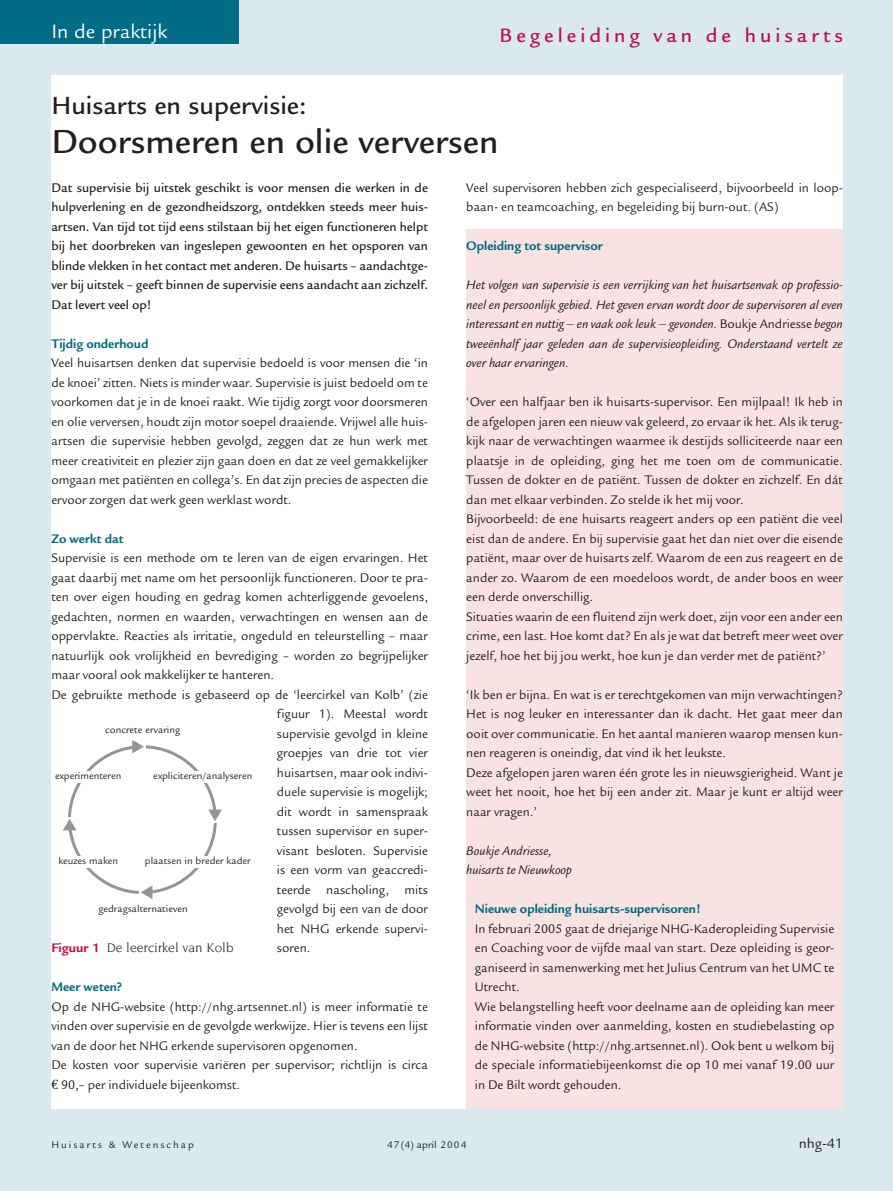
<style>
.page{position:relative;width:893px;height:1191px;background:#fff}
.page>*{position:absolute;margin:0;border:0;box-sizing:border-box;transform-origin:0 0}
.t1{font:500 36px "Legacy Sans";color:#231f20}
.t2{font:500 27px "Legacy Sans";color:#231f20}
.t3{font:500 21px "Legacy Sans";letter-spacing:.19em;color:#c70b45}
.t4{font:21px "Legacy Sans";color:#fff}
.t5{font:15px "Legacy Sans";color:#231f20}
.t6{font:13.5px/19.5px "Legacy Sans";color:#231f20}
.t7{font:500 13.5px/19.5px "Legacy Sans";color:#231f20;text-align:justify}
.t8{font:italic 13.5px/19.5px "Legacy Sans";color:#231f20}
.t9{font:700 13.5px "Legacy Sans";color:#006c85}
.t10{font:13.5px "Novarese";color:#231f20}
.t11{font:10.5px "Legacy Sans";color:#231f20}
.t12{font:10.5px "Legacy Sans";letter-spacing:.19em;color:#231f20}
.s1{font-weight:700;color:#006c85}
.s2{font-family:"Legacy Sans";font-weight:700;color:#c70b45}
.s3{font-family:"Euro Serif"}
.s4{font-style:normal}
</style>
<div class="page">
<div style="left:1px;top:0;width:891px;height:1191px;background:#d9e9ef"></div>
<div style="left:51px;top:76px;width:791px;height:1033px;background:#fff"></div>
<div style="left:0;top:0;width:238px;height:44px;background:#006c85"></div>
<div style="left:466px;top:229px;width:376px;height:880px;background:#f8e3e2"></div>
<svg style="left:68px;top:745px;width:149px;height:149px"></svg>
<p class="t4" style="left:51px;top:23px;width:117px">In de praktijk</p>
<p class="t3" style="left:499px;top:27px;width:344px">Begeleiding van de huisarts</p>
<p class="t2" style="left:51px;top:94px;width:257px">Huisarts en supervisie:</p>
<p class="t1" style="left:51px;top:127px;width:448px">Doorsmeren en olie verversen</p>
<p class="t7" style="left:51px;top:179px;width:378px">Dat supervisie bij uitstek geschikt is voor mensen die werken in de hulpverlening en de gezondheidszorg, ontdekken steeds meer huis&shy;artsen. Van tijd tot tijd eens stilstaan bij het eigen functioneren helpt</p>
<p class="t7" style="left:51px;top:257px;width:378px">blinde vlekken in het contact met anderen. De huisarts – aandachtge&shy;ver bij uitstek – geeft binnen de supervisie eens aandacht aan zichzelf.<br>Dat levert veel op!</p>
<p class="t6" style="left:51px;top:335px;width:378px"><span class="s1">Tijdig onderhoud<br></span>Veel huisartsen denken dat supervisie bedoeld is voor mensen die ‘in de knoei’ zitten. Niets is minder waar. Supervisie is juist bedoeld om te voorkomen dat je in de knoei raakt. Wie tijdig zorgt voor doorsmeren en olie verversen, houdt zijn motor soepel draaiende. Vrijwel alle huis&shy;artsen die supervisie hebben gevolgd, zeggen dat ze hun werk met meer creativiteit en plezier zijn gaan doen en dat ze veel gemakkelijker omgaan met patiënten en collega’s. En dat zijn precies de aspecten die ervoor zorgen dat werk geen werklast wordt.</p>
<p class="t9" style="left:51px;top:533px;width:73px">Zo werkt dat</p>
<p class="t6" style="left:51px;top:549px;width:378px">Supervisie is een methode om te leren van de eigen ervaringen. Het</p>
<p class="t6" style="left:51px;top:569px;width:378px">gaat daarbij met name om het persoonlijk functioneren. Door te pra-</p>
<p class="t6" style="left:51px;top:588px;width:378px">ten over eigen houding en gedrag komen achterliggende gevoelens,</p>
<p class="t6" style="left:51px;top:608px;width:378px">gedachten, normen en waarden, verwachtingen en wensen aan de</p>
<p class="t6" style="left:51px;top:627px;width:378px">oppervlakte. Reacties als irritatie, ongeduld en teleurstelling – maar</p>
<p class="t6" style="left:51px;top:647px;width:378px">natuurlijk ook vrolijkheid en bevrediging – worden zo begrijpelijker</p>
<p class="t6" style="left:51px;top:666px;width:224px">maar vooral ook makkelijker te hanteren.</p>
<p class="t6" style="left:51px;top:686px;width:378px">De gebruikte methode is gebaseerd op de ‘leercirkel van Kolb’ (zie</p>
<p class="t6" style="left:277px;top:705px;width:152px">figuur 1). Meestal wordt</p>
<p class="t6" style="left:277px;top:725px;width:152px">supervisie gevolgd in kleine</p>
<p class="t6" style="left:277px;top:744px;width:152px">groepjes van drie tot vier</p>
<p class="t6" style="left:277px;top:764px;width:152px">huisartsen, maar ook indivi-</p>
<p class="t6" style="left:277px;top:783px;width:152px">duele supervisie is mogelijk;</p>
<p class="t6" style="left:277px;top:803px;width:152px">dit wordt in samenspraak</p>
<p class="t6" style="left:277px;top:822px;width:152px">tussen supervisor en super-</p>
<p class="t6" style="left:277px;top:842px;width:152px">visant besloten. Supervisie</p>
<p class="t6" style="left:277px;top:861px;width:152px">is een vorm van geaccredi-</p>
<p class="t6" style="left:277px;top:881px;width:35px">teerde</p>
<p class="t6" style="left:277px;top:920px;width:152px">het NHG erkende supervi&shy;soren.</p>
<p class="t7" style="left:51px;top:237px;width:378px">bij het doorbreken van ingeslepen gewoonten en het opsporen van</p>
<p class="t11" style="left:105px;top:726px;width:76px">concrete ervaring</p>
<p class="t11" style="left:55px;top:771px;width:68px">experimenteren</p>
<p class="t11" style="left:153px;top:771px;width:101px">expliciteren/analyseren</p>
<p class="t11" style="left:58px;top:857px;width:61px">keuzes maken</p>
<p class="t11" style="left:145px;top:857px;width:107px">plaatsen in breder kader</p>
<p class="t11" style="left:98px;top:905px;width:91px">gedragsalternatieven</p>
<p class="t6" style="left:277px;top:881px;width:152px;text-align:right">nascholing, mits<br>gevolgd bij een van de door</p>
<p class="t10" style="left:51px;top:942px;width:183px"><span class="s2">Figuur 1</span> De leercirkel van Kolb</p>
<p class="t9" style="left:51px;top:982px;width:72px">Meer weten?</p>
<p class="t6" style="left:51px;top:998px;width:378px">Op de NHG-website (http://nhg.artsennet.nl) is meer informatie te vinden over supervisie en de gevolgde werkwijze. Hier is tevens een lijst van de door het NHG erkende supervisoren opgenomen.<br>De kosten voor supervisie variëren per supervisor; richtlijn is circa</p>
<p class="t6" style="left:51px;top:1076px;width:190px"><span class="s3">€</span> 90,– per individuele bijeenkomst.</p>
<p class="t6" style="left:466px;top:179px;width:378px">Veel supervisoren hebben zich gespecialiseerd, bijvoorbeeld in loop&shy;baan- en teamcoaching, en begeleiding bij burn-out. (AS)</p>
<p class="t9" style="left:466px;top:241px;width:138px">Opleiding tot supervisor</p>
<p class="t8" style="left:466px;top:276px;width:378px">Het volgen van supervisie is een verrijking van het huisartsenvak op professio&shy;neel en persoonlijk gebied. Het geven ervan wordt door de supervisoren al even</p>
<p class="t8" style="left:466px;top:335px;width:378px">tweeënhalf jaar geleden aan de supervisieopleiding. Onderstaand vertelt ze over haar ervaringen.</p>
<p class="t6" style="left:466px;top:393px;width:378px;text-align:justify">‘Over een halfjaar ben ik huisarts-supervisor. Een mijlpaal! Ik heb in de afgelopen jaren een nieuw vak geleerd, zo ervaar ik het. Als ik terug&shy;kijk naar de verwachtingen waarmee ik destijds solliciteerde naar een</p>
<p class="t6" style="left:466px;top:471px;width:378px">Tussen de dokter en de patiënt. Tussen de dokter en zichzelf. En dát dan met elkaar verbinden. Zo stelde ik het mij voor.<br>Bijvoorbeeld: de ene huisarts reageert anders op een patiënt die veel eist dan de andere. En bij supervisie gaat het dan niet over die eisende patiënt, maar over de huisarts zelf. Waarom de een zus reageert en de ander zo. Waarom de een moedeloos wordt, de ander boos en weer een derde onverschillig.<br>Situaties waarin de een fluitend zijn werk doet, zijn voor een ander een crime, een last. Hoe komt dat? En als je wat dat betreft meer weet over jezelf, hoe het bij jou werkt, hoe kun je dan verder met de patiënt?’</p>
<p class="t6" style="left:466px;top:686px;width:378px">‘Ik ben er bijna. En wat is er terechtgekomen van mijn verwachtingen?<br>Het is nog leuker en interessanter dan ik dacht. Het gaat meer dan ooit over communicatie. En het aantal manieren waarop mensen kun&shy;nen reageren is oneindig, dat vind ik het leukste.<br>Deze afgelopen jaren waren één grote les in nieuwsgierigheid. Want je weet het nooit, hoe het bij een ander zit. Maar je kunt er altijd weer naar vragen.’</p>
<p class="t8" style="left:466px;top:315px;width:378px">interessant en nuttig – en vaak ook leuk – gevonden. <span class="s4">Boukje Andriesse</span> begon</p>
<p class="t6" style="left:466px;top:452px;width:378px">plaatsje in de opleiding, ging het me toen om de communicatie.</p>
<p class="t8" style="left:466px;top:842px;width:87px">Boukje Andriesse,</p>
<p class="t8" style="left:466px;top:861px;width:107px">huisarts te Nieuwkoop</p>
<p class="t6" style="left:474px;top:900px;width:361px"><span class="s1">Nieuwe opleiding huisarts-supervisoren!<br></span>In februari 2005 gaat de driejarige NHG-Kaderopleiding Supervisie en Coaching voor de vijfde maal van start. Deze opleiding is geor&shy;ganiseerd in samenwerking met het Julius Centrum van het UMC te Utrecht.<br>Wie belangstelling heeft voor deelname aan de opleiding kan meer informatie vinden over aanmelding, kosten en studiebelasting op de NHG-website (http://nhg.artsennet.nl). Ook bent u welkom bij de speciale informatiebijeenkomst die op 10 mei vanaf 19.00 uur</p>
<p class="t6" style="left:474px;top:1076px;width:148px">in De Bilt wordt gehouden.</p>
<p class="t12" style="left:51px;top:1140px;width:144px">Huisarts &amp; Wetenschap</p>
<p class="t11" style="left:387px;top:1140px;width:80px">4 7 (4) april 2004</p>
<p class="t5" style="left:798px;top:1137px;width:46px">nhg-41</p>
</div>
